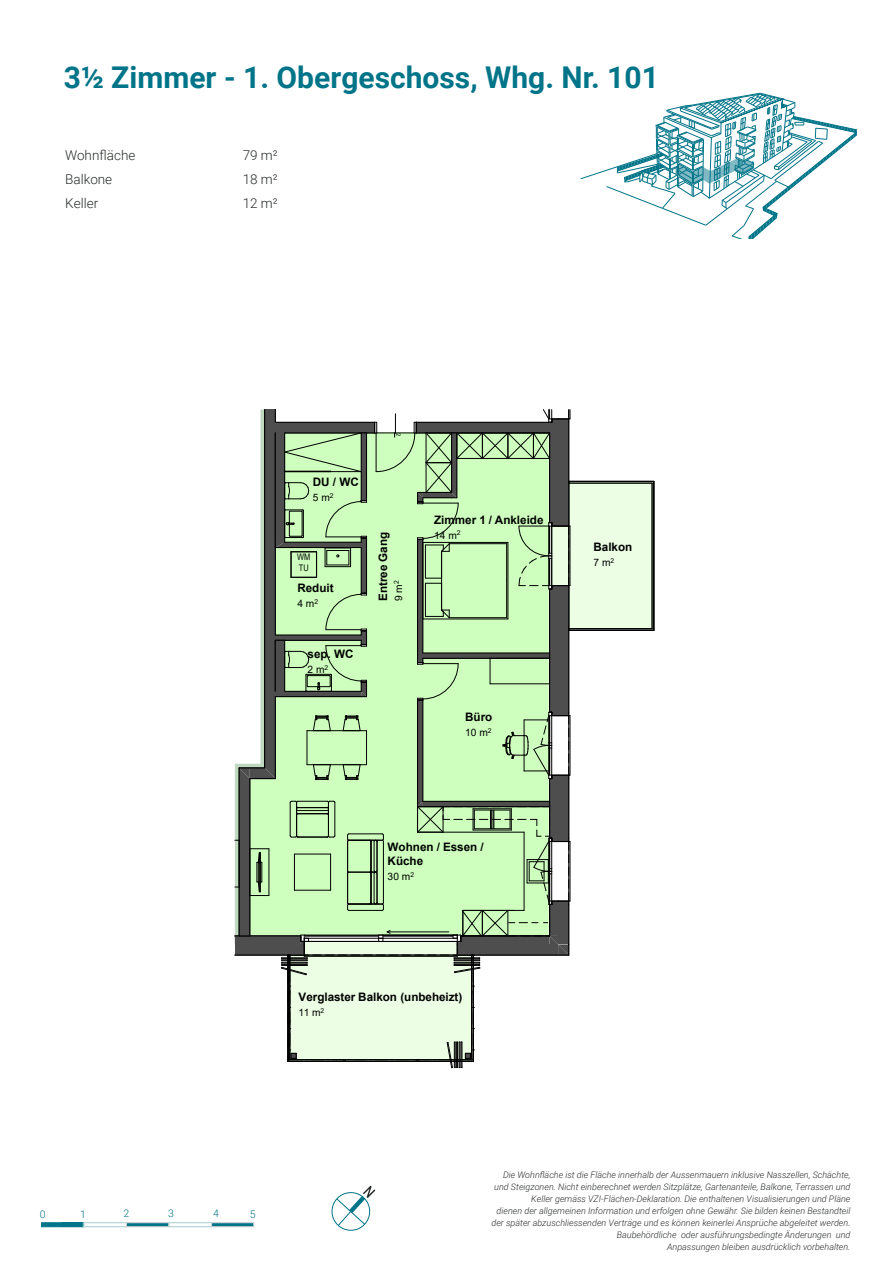
<style>
.page{position:relative;width:893px;height:1263px;background:#fff}
.page>*{position:absolute;margin:0;border:0;box-sizing:border-box;transform-origin:0 0}
.t1{font:700 30px "Roboto";color:#007488}
.t2{font:300 13.5px "Roboto";color:#282d29}
.t3{font:700 11.7px/14px "Arial";color:#000}
.t4{font:300 10.5px "Roboto";color:#007488}
.t5{font:10.2px "Arial";color:#000}
.t6{font:italic 300 9px/12px "Roboto";color:#282d29;text-align:right}
.t7{font:9px/10.5px "Arial Narrow";color:#000}
.t8{font:5.85px "Arial";color:#000}
</style>
<div class="page">
<svg style="left:331px;top:1185px;width:44px;height:46px"></svg>
<svg style="left:41px;top:1222px;width:21px;height:5px"></svg>
<div style="left:62px;top:1222px;width:22px;height:5px;background:#007488"></div>
<div style="left:83px;top:1222px;width:44px;height:5px;border:1px solid #a7cecd"></div>
<svg style="left:126px;top:1222px;width:43px;height:5px"></svg>
<div style="left:169px;top:1222px;width:43px;height:5px;border:1px solid #a7cecd"></div>
<svg style="left:211px;top:1222px;width:43px;height:5px"></svg>
<svg style="left:580px;top:93px;width:277px;height:146px"></svg>
<svg style="left:235px;top:409px;width:419px;height:659px"></svg>
<h1 class="t1" style="left:64px;top:56px;width:597px">3½ Zimmer - 1. Obergeschoss, Whg. Nr. 101</h1>
<h2 class="t2" style="left:65px;top:146px;width:72px">Wohnfläche</h2>
<h2 class="t2" style="left:243px;top:146px;width:37px">79 m²</h2>
<h2 class="t2" style="left:65px;top:170px;width:49px">Balkone</h2>
<h2 class="t2" style="left:243px;top:170px;width:37px">18 m²</h2>
<h2 class="t2" style="left:65px;top:194px;width:35px">Keller</h2>
<h2 class="t2" style="left:243px;top:194px;width:37px">12 m²</h2>
<p class="t3" style="left:313px;top:475px;width:48px">DU / WC</p>
<p class="t5" style="left:313px;top:491px;width:22px">5 m<sup>2</sup></p>
<p class="t7" style="left:297px;top:551px;width:15px">WM<br>TU</p>
<p class="t3" style="left:297px;top:581px;width:38px">Reduit</p>
<p class="t5" style="left:297px;top:596px;width:22px">4 m<sup>2</sup></p>
<p class="t3" style="left:307px;top:647px;width:48px">sep. WC</p>
<p class="t5" style="left:308px;top:662px;width:22px">2 m<sup>2</sup></p>
<p class="t8" style="left:402px;top:433px;width:5px;rotate:90deg">2</p>
<p class="t3" style="left:376px;top:601px;width:71px;rotate:-90deg">Entree Gang</p>
<p class="t5" style="left:391px;top:601px;width:22px;rotate:-90deg">9 m<sup>2</sup></p>
<p class="t3" style="left:434px;top:513px;width:111px">Zimmer 1 / Ankleide</p>
<p class="t5" style="left:434px;top:528px;width:28px">14 m<sup>2</sup></p>
<p class="t3" style="left:465px;top:710px;width:29px">Büro</p>
<p class="t5" style="left:465px;top:725px;width:28px">10 m<sup>2</sup></p>
<p class="t3" style="left:388px;top:840px;width:98px">Wohnen / Essen /<br>Küche</p>
<p class="t5" style="left:388px;top:869px;width:28px">30 m<sup>2</sup></p>
<p class="t3" style="left:299px;top:990px;width:165px">Verglaster Balkon (unbeheizt)</p>
<p class="t5" style="left:299px;top:1006px;width:27px">11 m<sup>2</sup></p>
<p class="t3" style="left:593px;top:540px;width:40px">Balkon</p>
<p class="t5" style="left:593px;top:555px;width:22px">7 m<sup>2</sup></p>
<p class="t4" style="left:40px;top:1206px;width:7px">0</p>
<p class="t4" style="left:80px;top:1207px;width:7px">1</p>
<p class="t4" style="left:124px;top:1206px;width:7px">2</p>
<p class="t4" style="left:168px;top:1206px;width:7px">3</p>
<p class="t4" style="left:213px;top:1206px;width:7px">4</p>
<p class="t4" style="left:250px;top:1206px;width:7px">5</p>
<p class="t6" style="left:491px;top:1168px;width:360px">Die Wohnfläche ist die Fläche innerhalb der Aussenmauern inklusive Nasszellen, Schächte, und Steigzonen. Nicht einberechnet werden Sitzplätze, Gartenanteile, Balkone, Terrassen und Keller gemäss VZI-Flächen-Deklaration. Die enthaltenen Visualisierungen und Pläne<br>dienen der allgemeinen Information und erfolgen ohne Gewähr. Sie bilden keinen Bestandteil der später abzuschliessenden Verträge und es können keinerlei Ansprüche abgeleitet werden.<br>Baubehördliche oder ausführungsbedingte Änderungen und<br>Anpassungen bleiben ausdrücklich vorbehalten.</p>
</div>
